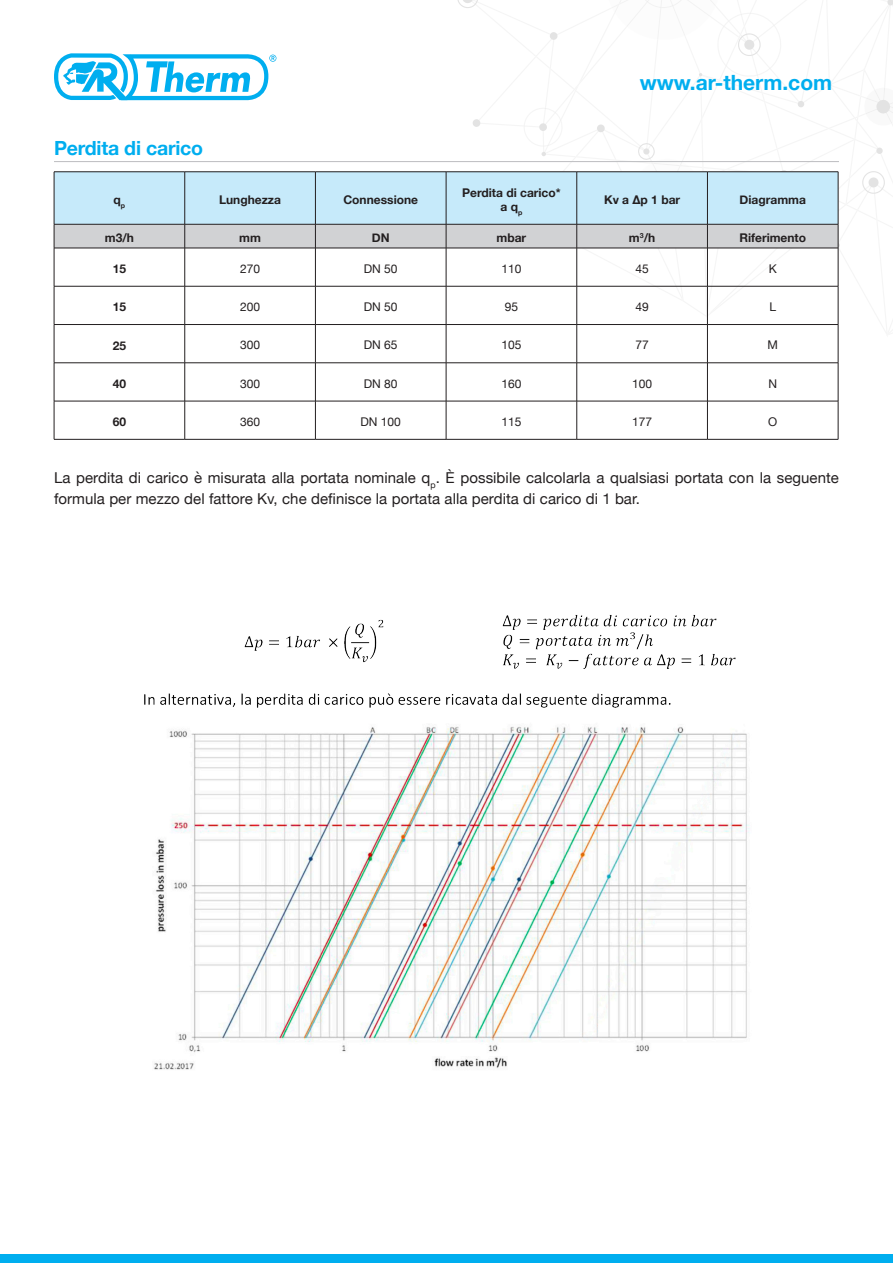
<style>
.page{position:relative;width:893px;height:1263px;background:#fff}
.page>*{position:absolute;margin:0;border:0;box-sizing:border-box;transform-origin:0 0}
.t1{font:700 21px "Helvetica Neue";color:#00aeef}
.t2{font:700 19.5px "Helvetica Neue";letter-spacing:-.01em;color:#00aeef}
.t3{font:15px/21px "Helvetica Neue";letter-spacing:.005em;color:#231f20}
.t4{font:700 12px/14.4px "Helvetica Neue";color:#231f20;text-align:center}
.t5{font:12px "Helvetica Neue";color:#231f20}
</style>
<div class="page">
<div style="left:0;top:1254px;width:893px;height:9px;background:#00aeef"></div>
<img style="left:144px;top:615px;width:606px;height:455px">
<svg style="left:54px;top:0;width:839px;height:338px"></svg>
<hr style="left:54px;top:248px;width:131px;height:1px;background:#231f20">
<hr style="left:54px;top:248px;width:1px;height:38px;background:#231f20">
<hr style="left:185px;top:248px;width:130px;height:1px;background:#231f20">
<hr style="left:184px;top:248px;width:1px;height:38px;background:#231f20">
<hr style="left:315px;top:248px;width:131px;height:1px;background:#231f20">
<hr style="left:315px;top:248px;width:1px;height:38px;background:#231f20">
<hr style="left:446px;top:248px;width:131px;height:1px;background:#231f20">
<hr style="left:446px;top:248px;width:1px;height:38px;background:#231f20">
<hr style="left:577px;top:248px;width:130px;height:1px;background:#231f20">
<hr style="left:576px;top:248px;width:1px;height:38px;background:#231f20">
<hr style="left:707px;top:248px;width:131px;height:1px;background:#231f20">
<hr style="left:707px;top:248px;width:1px;height:38px;background:#231f20">
<hr style="left:838px;top:248px;width:1px;height:38px;background:#231f20">
<hr style="left:54px;top:286px;width:131px;height:1px;background:#231f20">
<hr style="left:54px;top:286px;width:1px;height:38px;background:#231f20">
<hr style="left:185px;top:286px;width:130px;height:1px;background:#231f20">
<hr style="left:184px;top:286px;width:1px;height:38px;background:#231f20">
<hr style="left:315px;top:286px;width:131px;height:1px;background:#231f20">
<hr style="left:315px;top:286px;width:1px;height:38px;background:#231f20">
<hr style="left:446px;top:286px;width:131px;height:1px;background:#231f20">
<hr style="left:446px;top:286px;width:1px;height:38px;background:#231f20">
<hr style="left:577px;top:286px;width:130px;height:1px;background:#231f20">
<hr style="left:576px;top:286px;width:1px;height:38px;background:#231f20">
<hr style="left:707px;top:286px;width:131px;height:1px;background:#231f20">
<hr style="left:707px;top:286px;width:1px;height:38px;background:#231f20">
<hr style="left:838px;top:286px;width:1px;height:38px;background:#231f20">
<hr style="left:54px;top:324px;width:131px;height:1px;background:#231f20">
<hr style="left:54px;top:325px;width:1px;height:38px;background:#231f20">
<hr style="left:185px;top:324px;width:130px;height:1px;background:#231f20">
<hr style="left:184px;top:325px;width:1px;height:38px;background:#231f20">
<hr style="left:315px;top:324px;width:131px;height:1px;background:#231f20">
<hr style="left:315px;top:325px;width:1px;height:38px;background:#231f20">
<hr style="left:446px;top:324px;width:131px;height:1px;background:#231f20">
<hr style="left:446px;top:325px;width:1px;height:38px;background:#231f20">
<hr style="left:577px;top:324px;width:130px;height:1px;background:#231f20">
<hr style="left:576px;top:325px;width:1px;height:38px;background:#231f20">
<hr style="left:707px;top:324px;width:131px;height:1px;background:#231f20">
<hr style="left:707px;top:325px;width:1px;height:38px;background:#231f20">
<hr style="left:838px;top:325px;width:1px;height:38px;background:#231f20">
<hr style="left:54px;top:362px;width:131px;height:1px;background:#231f20">
<hr style="left:54px;top:363px;width:1px;height:38px;background:#231f20">
<hr style="left:185px;top:362px;width:130px;height:1px;background:#231f20">
<hr style="left:184px;top:363px;width:1px;height:38px;background:#231f20">
<hr style="left:315px;top:362px;width:131px;height:1px;background:#231f20">
<hr style="left:315px;top:363px;width:1px;height:38px;background:#231f20">
<hr style="left:446px;top:362px;width:131px;height:1px;background:#231f20">
<hr style="left:446px;top:363px;width:1px;height:38px;background:#231f20">
<hr style="left:577px;top:362px;width:130px;height:1px;background:#231f20">
<hr style="left:576px;top:363px;width:1px;height:38px;background:#231f20">
<hr style="left:707px;top:362px;width:131px;height:1px;background:#231f20">
<hr style="left:707px;top:363px;width:1px;height:38px;background:#231f20">
<hr style="left:838px;top:363px;width:1px;height:38px;background:#231f20">
<hr style="left:54px;top:401px;width:131px;height:1px;background:#231f20">
<hr style="left:54px;top:401px;width:1px;height:38px;background:#231f20">
<hr style="left:185px;top:401px;width:130px;height:1px;background:#231f20">
<hr style="left:184px;top:401px;width:1px;height:38px;background:#231f20">
<hr style="left:315px;top:401px;width:131px;height:1px;background:#231f20">
<hr style="left:315px;top:401px;width:1px;height:38px;background:#231f20">
<hr style="left:446px;top:401px;width:131px;height:1px;background:#231f20">
<hr style="left:446px;top:401px;width:1px;height:38px;background:#231f20">
<hr style="left:577px;top:401px;width:130px;height:1px;background:#231f20">
<hr style="left:576px;top:401px;width:1px;height:38px;background:#231f20">
<hr style="left:707px;top:401px;width:131px;height:1px;background:#231f20">
<hr style="left:707px;top:401px;width:1px;height:38px;background:#231f20">
<hr style="left:838px;top:401px;width:1px;height:38px;background:#231f20">
<hr style="left:54px;top:439px;width:131px;height:1px;background:#231f20">
<hr style="left:185px;top:439px;width:130px;height:1px;background:#231f20">
<hr style="left:315px;top:439px;width:131px;height:1px;background:#231f20">
<hr style="left:446px;top:439px;width:131px;height:1px;background:#231f20">
<hr style="left:577px;top:439px;width:130px;height:1px;background:#231f20">
<hr style="left:707px;top:439px;width:131px;height:1px;background:#231f20">
<hr style="left:54px;top:161px;width:785px;height:1px;background:#bcbdc0">
<p class="t2" style="left:54px;top:133px;width:151px">Perdita di carico</p>
<h1 class="t1" style="left:640px;top:66px;width:194px">www.ar-therm.com</h1>
<p class="t4" style="left:114px;top:193px;width:13px">q<sub>p</sub></p>
<p class="t4" style="left:219px;top:193px;width:64px">Lunghezza</p>
<p class="t4" style="left:343px;top:193px;width:76px">Connessione</p>
<p class="t4" style="left:462px;top:185px;width:100px">Perdita di carico* a q<sub>p</sub></p>
<p class="t4" style="left:604px;top:193px;width:78px">Kv a Δp 1 bar</p>
<p class="t4" style="left:740px;top:193px;width:68px">Diagramma</p>
<p class="t4" style="left:105px;top:231px;width:31px">m3/h</p>
<p class="t4" style="left:239px;top:231px;width:23px">mm</p>
<p class="t4" style="left:372px;top:231px;width:19px">DN</p>
<p class="t4" style="left:497px;top:231px;width:31px">mbar</p>
<p class="t4" style="left:629px;top:231px;width:28px">m<sup>3</sup>/h</p>
<p class="t4" style="left:739px;top:231px;width:68px">Riferimento</p>
<p class="t4" style="left:113px;top:262px;width:15px">15</p>
<p class="t5" style="left:240px;top:260px;width:22px">270</p>
<p class="t5" style="left:364px;top:260px;width:35px">DN 50</p>
<p class="t5" style="left:501px;top:260px;width:22px">110</p>
<p class="t5" style="left:635px;top:260px;width:15px">45</p>
<p class="t5" style="left:769px;top:260px;width:10px">K</p>
<p class="t4" style="left:113px;top:300px;width:15px">15</p>
<p class="t5" style="left:240px;top:298px;width:22px">200</p>
<p class="t5" style="left:364px;top:298px;width:35px">DN 50</p>
<p class="t5" style="left:505px;top:298px;width:15px">95</p>
<p class="t5" style="left:635px;top:298px;width:15px">49</p>
<p class="t5" style="left:769px;top:298px;width:8px">L</p>
<p class="t4" style="left:113px;top:338px;width:15px">25</p>
<p class="t5" style="left:240px;top:336px;width:22px">300</p>
<p class="t5" style="left:364px;top:336px;width:35px">DN 65</p>
<p class="t5" style="left:501px;top:336px;width:22px">105</p>
<p class="t5" style="left:635px;top:336px;width:15px">77</p>
<p class="t5" style="left:767px;top:336px;width:12px">M</p>
<p class="t4" style="left:113px;top:377px;width:15px">40</p>
<p class="t5" style="left:240px;top:375px;width:22px">300</p>
<p class="t5" style="left:364px;top:375px;width:35px">DN 80</p>
<p class="t5" style="left:501px;top:375px;width:22px">160</p>
<p class="t5" style="left:632px;top:375px;width:22px">100</p>
<p class="t5" style="left:768px;top:375px;width:10px">N</p>
<p class="t4" style="left:113px;top:415px;width:15px">60</p>
<p class="t5" style="left:240px;top:413px;width:22px">360</p>
<p class="t5" style="left:361px;top:413px;width:42px">DN 100</p>
<p class="t5" style="left:501px;top:413px;width:22px">115</p>
<p class="t5" style="left:632px;top:413px;width:22px">177</p>
<p class="t5" style="left:768px;top:413px;width:11px">O</p>
<p class="t3" style="left:54px;top:468px;width:786px">La perdita di carico è misurata alla portata nominale q<sub>p</sub>. È possibile calcolarla a qualsiasi portata con la seguente formula per mezzo del fattore Kv, che definisce la portata alla perdita di carico di 1 bar.</p>
</div>
